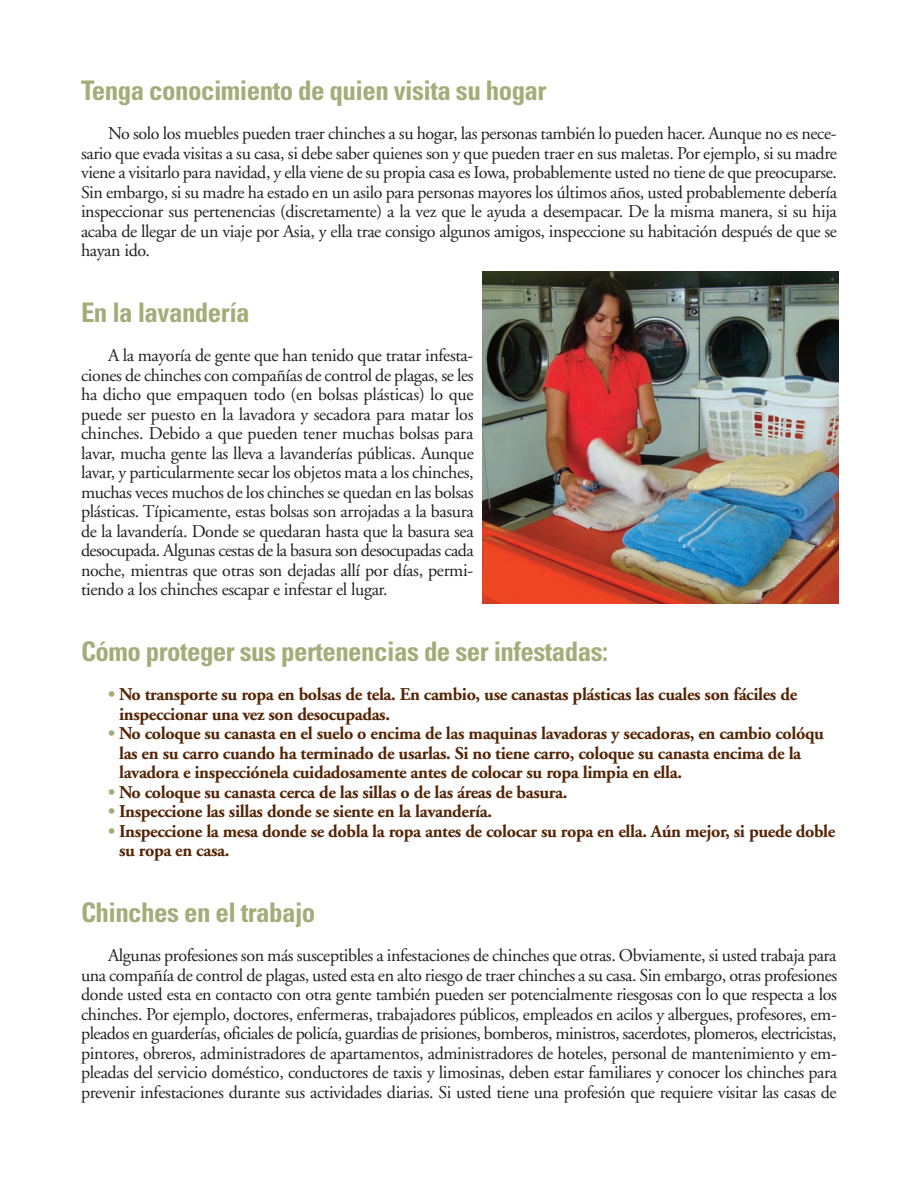
<style>
.page{position:relative;width:918px;height:1188px;background:#fff}
.page>*{position:absolute;margin:0;border:0;box-sizing:border-box;transform-origin:0 0}
.t1{font:700 condensed 27px "Univers";letter-spacing:-.02em;color:#a4ad7a}
.t2{font:18px/19.5px "Adobe Garamond";letter-spacing:-.02em;color:#231f20;text-align:justify}
.t3{font:700 18px "Adobe Garamond";letter-spacing:-.02em;color:#542404}
.s1{color:#a4ad7a}
.s2{color:#fff}
</style>
<div class="page">
<img style="left:483px;top:272px;width:356px;height:332px">
<h1 class="t1" style="left:81px;top:81px;width:467px">Tenga conocimiento de quien visita su hogar</h1>
<p class="t2" style="left:81px;top:126px;width:758px;text-indent:27px">No solo los muebles pueden traer chinches a su hogar, las personas también lo pueden hacer. Aunque no es nece&shy;sario que evada visitas a su casa, si debe saber quienes son y que pueden traer en sus maletas. Por ejemplo, si su madre viene a visitarlo para navidad, y ella viene de su propia casa es Iowa, probablemente usted no tiene de que preocuparse.<br>Sin embargo, si su madre ha estado en un asilo para personas mayores los últimos años, usted probablemente debería inspeccionar sus pertenencias (discretamente) a la vez que le ayuda a desempacar. De la misma manera, si su hija acaba de llegar de un viaje por Asia, y ella trae consigo algunos amigos, inspeccione su habitación después de que se hayan ido.</p>
<h1 class="t1" style="left:81px;top:303px;width:170px">En la lavandería</h1>
<p class="t2" style="left:81px;top:348px;width:394px;text-indent:27px">A la mayoría de gente que han tenido que tratar infesta&shy;ciones de chinches con compañías de control de plagas, se les ha dicho que empaquen todo (en bolsas plásticas) lo que puede ser puesto en la lavadora y secadora para matar los chinches. Debido a que pueden tener muchas bolsas para lavar, mucha gente las lleva a lavanderías públicas. Aunque lavar, y particularmente secar los objetos mata a los chinches, muchas veces muchos de los chinches se quedan en las bolsas plásticas. Típicamente, estas bolsas son arrojadas a la basura de la lavandería. Donde se quedaran hasta que la basura sea desocupada. Algunas cestas de la basura son desocupadas cada noche, mientras que otras son dejadas allí por días, permi&shy;tiendo a los chinches escapar e infestar el lugar.</p>
<h1 class="t1" style="left:81px;top:642px;width:529px">Cómo proteger sus pertenencias de ser infestadas:</h1>
<p class="t3" style="left:108px;top:688px;width:691px"><span class="s1">•</span> No transporte su ropa en bolsas de tela. En cambio, use canastas plásticas las cuales son fáciles de</p>
<p class="t3" style="left:108px;top:707px;width:284px"><span class="s2">•</span> inspeccionar una vez son desocupadas.</p>
<p class="t3" style="left:108px;top:727px;width:718px"><span class="s1">•</span> No coloque su canasta en el suelo o encima de las maquinas lavadoras y secadoras, en cambio colóqu</p>
<p class="t3" style="left:108px;top:746px;width:695px"><span class="s2">•</span> las en su carro cuando ha terminado de usarlas. Si no tiene carro, coloque su canasta encima de la</p>
<p class="t3" style="left:108px;top:766px;width:576px"><span class="s2">•</span> lavadora e inspecciónela cuidadosamente antes de colocar su ropa limpia en ella.</p>
<p class="t3" style="left:108px;top:785px;width:461px"><span class="s1">•</span> No coloque su canasta cerca de las sillas o de las áreas de basura.</p>
<p class="t3" style="left:108px;top:805px;width:386px"><span class="s1">•</span> Inspeccione las sillas donde se siente en la lavandería.</p>
<p class="t3" style="left:108px;top:824px;width:729px"><span class="s1">•</span> Inspeccione la mesa donde se dobla la ropa antes de colocar su ropa en ella. Aún mejor, si puede doble</p>
<p class="t3" style="left:108px;top:844px;width:123px"><span class="s2">•</span> su ropa en casa.</p>
<h1 class="t1" style="left:81px;top:903px;width:236px">Chinches en el trabajo</h1>
<p class="t2" style="left:81px;top:948px;width:758px;text-indent:27px">Algunas profesiones son más susceptibles a infestaciones de chinches que otras. Obviamente, si usted trabaja para una compañía de control de plagas, usted esta en alto riesgo de traer chinches a su casa. Sin embargo, otras profesiones donde usted esta en contacto con otra gente también pueden ser potencialmente riesgosas con lo que respecta a los chinches. Por ejemplo, doctores, enfermeras, trabajadores públicos, empleados en acilos y albergues, profesores, em&shy;pleados en guarderías, oficiales de policía, guardias de prisiones, bomberos, ministros, sacerdotes, plomeros, electricistas, pintores, obreros, administradores de apartamentos, administradores de hoteles, personal de mantenimiento y em&shy;pleadas del servicio doméstico, conductores de taxis y limosinas, deben estar familiares y conocer los chinches para prevenir infestaciones durante sus actividades diarias. Si usted tiene una profesión que requiere visitar las casas de</p>
</div>
